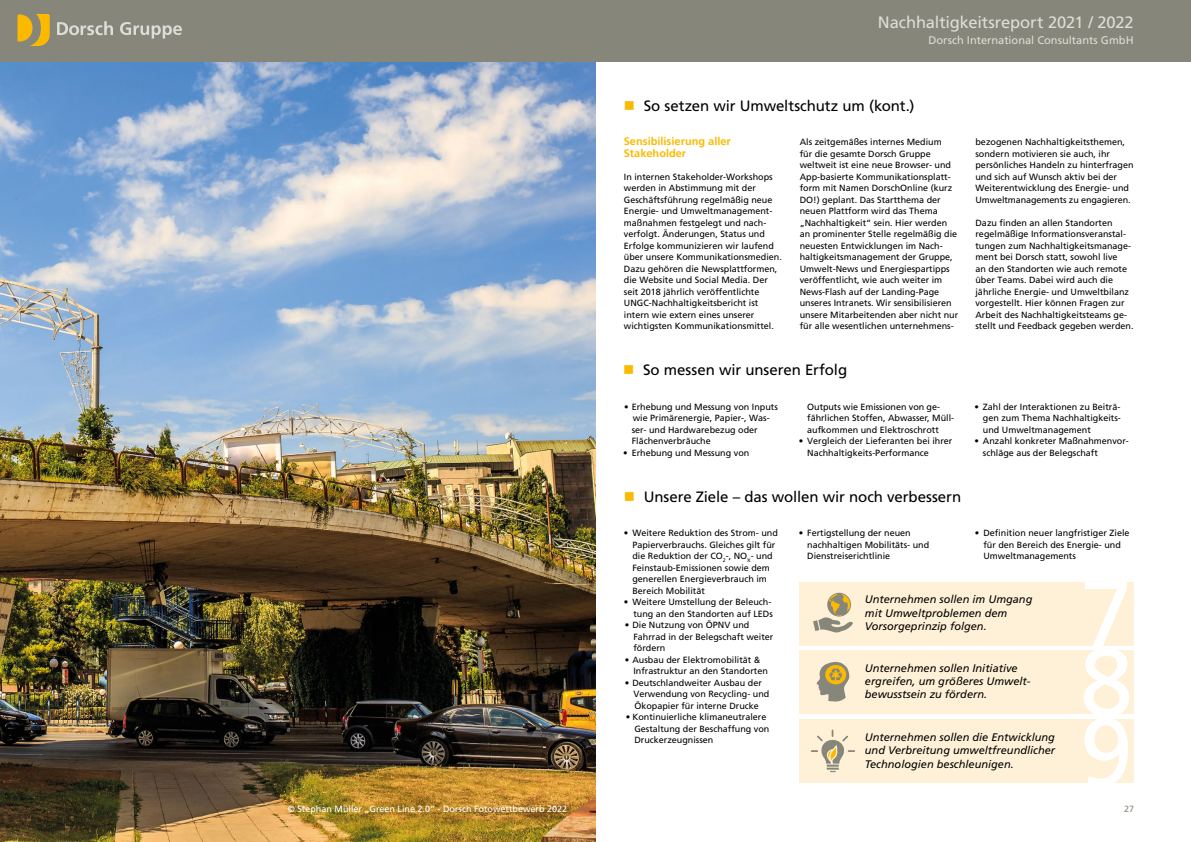
<style>
.page{position:relative;width:1191px;height:842px;background:#fff}
.page>*{position:absolute;margin:0;border:0;box-sizing:border-box;transform-origin:0 0}
.t1{font:95px/137.7px "Frutiger LT Std";color:#fff}
.t2{font:16.5px "Frutiger LT Std";letter-spacing:-.01em;color:#deddd7}
.t3{font:15px "Frutiger LT Std";letter-spacing:-.005em;color:#000}
.t4{font:11.1px "Frutiger LT Std";color:#deddd7}
.t5{font:italic 11px/13.2px "Frutiger LT Std";color:#000}
.t6{font:700 11px/11.5px "Frutiger LT Std";color:#fbba00}
.t7{font:9px/11.5px "Frutiger LT Std";color:#000}
.t8{font:9px "Frutiger LT Std";color:#fff}
.t9{font:9px "Frutiger LT Std";color:#87867a}
</style>
<div class="page">
<div style="left:0;top:0;width:1191px;height:62px;background:#87867a"></div>
<svg style="left:17px;top:14px;width:33px;height:32px"></svg>
<svg style="left:57px;top:21px;width:56px;height:14px"></svg>
<svg style="left:120px;top:22px;width:62px;height:17px"></svg>
<div style="left:799px;top:582px;width:335px;height:63px;background:#fff1d7"></div>
<div style="left:799px;top:720px;width:335px;height:63px;background:#fff1d7"></div>
<div style="left:799px;top:650px;width:335px;height:63px;background:#fff1d7"></div>
<svg style="left:811px;top:730px;width:44px;height:42px"></svg>
<svg style="left:816px;top:662px;width:33px;height:40px"></svg>
<div style="left:827px;top:593px;width:24px;height:23px;background:#918a74;border-radius:50%"></div>
<svg style="left:813px;top:594px;width:40px;height:39px"></svg>
<img style="left:0;top:62px;width:595px;height:780px">
<p class="t8" style="left:288px;top:804px;width:281px">© Stephan Müller „Green Line 2.0“ - Dorsch Fotowettbewerb 2022</p>
<h2 class="t2" style="left:878px;top:13px;width:257px">Nachhaltigkeitsreport 2021 / 2022</h2>
<p class="t4" style="left:928px;top:34px;width:207px">Dorsch International Consultants GmbH</p>
<h3 class="t3" style="left:643px;top:97px;width:272px">So setzen wir Umweltschutz um (kont.)</h3>
<p class="t6" style="left:624px;top:136px;width:108px">Sensibilisierung aller<br>Stakeholder</p>
<p class="t7" style="left:624px;top:171px;width:160px">In internen Stakeholder-Workshops werden in Abstimmung mit der Geschäftsführung regelmäßig neue Energie- und Umweltmanagement&shy;maßnahmen festgelegt und nach&shy;verfolgt. Änderungen, Status und Erfolge kommunizieren wir laufend über unsere Kommunikationsmedien.<br>Dazu gehören die Newsplattformen, die Website und Social Media. Der seit 2018 jährlich veröffentlichte UNGC-Nachhaltigkeitsbericht ist intern wie extern eines unserer wichtigsten Kommunikationsmittel.</p>
<p class="t7" style="left:799px;top:136px;width:160px">Als zeitgemäßes internes Medium<br>für die gesamte Dorsch Gruppe weltweit ist eine neue Browser- und App-basierte Kommunikationsplatt&shy;form mit Namen DorschOnline (kurz DO!) geplant. Das Startthema der neuen Plattform wird das Thema „Nachhaltigkeit“ sein. Hier werden an prominenter Stelle regelmäßig die neuesten Entwicklungen im Nach&shy;haltigkeitsmanagement der Gruppe, Umwelt-News und Energiespartipps veröffentlicht, wie auch weiter im News-Flash auf der Landing-Page unseres Intranets. Wir sensibilisieren unsere Mitarbeitenden aber nicht nur für alle wesentlichen unternehmens-</p>
<p class="t7" style="left:975px;top:136px;width:160px">bezogenen Nachhaltigkeitsthemen, sondern motivieren sie auch, ihr persönliches Handeln zu hinterfragen und sich auf Wunsch aktiv bei der Weiterentwicklung des Energie- und Umweltmanagements zu engagieren.</p>
<p class="t7" style="left:975px;top:217px;width:160px">Dazu finden an allen Standorten regelmäßige Informationsveranstal&shy;tungen zum Nachhaltigkeitsmanage&shy;ment bei Dorsch statt, sowohl live<br>an den Standorten wie auch remote über Teams. Dabei wird auch die jährliche Energie- und Umweltbilanz vorgestellt. Hier können Fragen zur Arbeit des Nachhaltigkeitsteams ge&shy;stellt und Feedback gegeben werden.</p>
<h3 class="t3" style="left:643px;top:361px;width:206px">So messen wir unseren Erfolg</h3>
<p class="t7" style="left:632px;top:401px;width:148px;text-indent:-8px">• Erhebung und Messung von Inputs wie Primärenergie, Papier-, Was&shy;ser- und Hardwarebezug oder<br>Flächenverbräuche</p>
<p class="t7" style="left:623px;top:447px;width:128px">• Erhebung und Messung von</p>
<p class="t7" style="left:807px;top:401px;width:148px">Outputs wie Emissionen von ge&shy;fährlichen Stoffen, Abwasser, Müll&shy;aufkommen und Elektroschrott</p>
<p class="t7" style="left:807px;top:435px;width:147px;text-indent:-9px">• Vergleich der Lieferanten bei ihrer<br>Nachhaltigkeits-Performance</p>
<h3 class="t3" style="left:643px;top:488px;width:319px">Unsere Ziele – das wollen wir noch verbessern</h3>
<p class="t7" style="left:982px;top:401px;width:140px;text-align:justify;text-indent:-9px">• Zahl der Interaktionen zu Beiträ&shy;gen zum Thema Nachhaltigkeits&shy;und Umweltmanagement</p>
<p class="t7" style="left:982px;top:435px;width:147px;text-indent:-9px">• Anzahl konkreter Maßnahmenvor&shy;schläge aus der Belegschaft</p>
<p class="t7" style="left:632px;top:527px;width:147px;text-indent:-9px">• Weitere Reduktion des Strom- und<br>Papierverbrauchs. Gleiches gilt für die Reduktion der CO<sub>2</sub>-, NO<sub>X</sub>- und<br>Feinstaub-Emissionen sowie dem generellen Energieverbrauch im<br>Bereich Mobilität</p>
<p class="t7" style="left:624px;top:596px;width:151px;text-align:right">• Weitere Umstellung der Beleuch&shy;tung an den Standorten auf LEDs</p>
<p class="t7" style="left:633px;top:619px;width:142px;text-indent:-9px">• Die Nutzung von ÖPNV und<br>Fahrrad in der Belegschaft weiter fördern</p>
<p class="t7" style="left:633px;top:654px;width:136px;text-indent:-9px">• Ausbau der Elektromobilität &amp;<br>Infrastruktur an den Standorten</p>
<p class="t7" style="left:633px;top:677px;width:137px;text-indent:-9px">• Deutschlandweiter Ausbau der<br>Verwendung von Recycling- und<br>Ökopapier für interne Drucke</p>
<p class="t7" style="left:634px;top:711px;width:137px;text-indent:-9px">• Kontinuierliche klimaneutralere<br>Gestaltung der Beschaffung von<br>Druckerzeugnissen</p>
<p class="t7" style="left:807px;top:527px;width:124px;text-indent:-9px">• Fertigstellung der neuen nachhaltigen Mobilitäts- und<br>Dienstreiserichtlinie</p>
<p class="t7" style="left:983px;top:527px;width:148px;text-indent:-9px">• Definition neuer langfristiger Ziele für den Bereich des Energie- und<br>Umweltmanagements</p>
<p class="t5" style="left:865px;top:593px;width:169px">Unternehmen sollen im Umgang mit Umweltproblemen dem<br>Vorsorgeprinzip folgen.</p>
<p class="t5" style="left:865px;top:661px;width:167px">Unternehmen sollen Initiative ergreifen, um größeres Umwelt&shy;bewusstsein zu fördern.</p>
<p class="t5" style="left:865px;top:731px;width:192px;text-align:justify">Unternehmen sollen die Entwicklung und Verbreitung umweltfreundlicher Technologien beschleunigen.</p>
<h1 class="t1" style="left:1080px;top:546px;width:54px">7<br>9</h1>
<h1 class="t1" style="left:1080px;top:614px;width:54px">8</h1>
<p class="t9" style="left:1124px;top:804px;width:12px">27</p>
</div>
